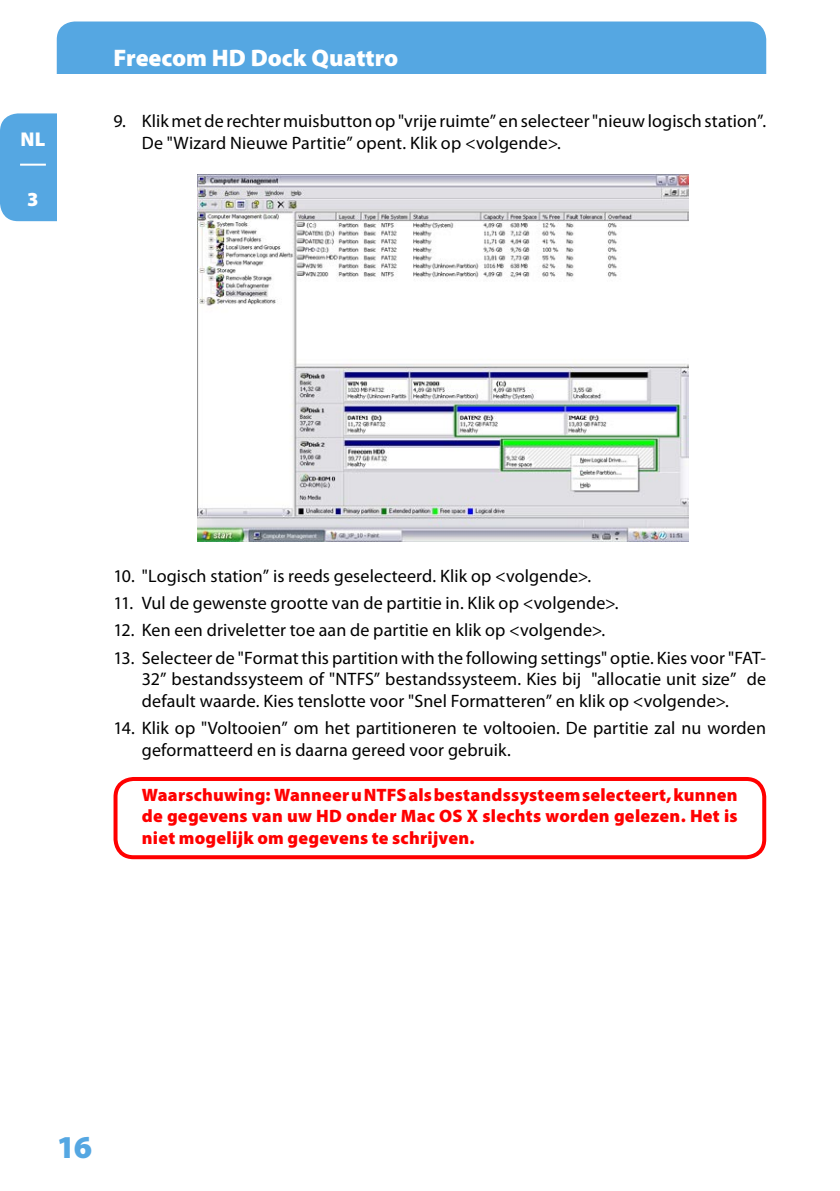
<style>
.page{position:relative;width:840px;height:1191px;background:#fff}
.page>*{position:absolute;margin:0;border:0;box-sizing:border-box;transform-origin:0 0}
.t1{font:900 32px "Myriad Pro";color:#55a7e2}
.t2{font:900 24px "Myriad Pro";color:#fff}
.t3{font:900 20px "Myriad Pro";color:#fff}
.t4{font:18px/21.6px "Myriad Pro";letter-spacing:.005em;color:#000}
.t5{font:900 18px/21.6px "Myriad Pro";letter-spacing:.015em;color:#f00;text-align:justify}
</style>
<div class="page">
<div style="left:57px;top:22px;width:708px;height:52px;background:#55a7e2"></div>
<div style="left:0;top:113px;width:57px;height:108px;background:#55a7e2"></div>
<hr style="left:20px;top:164px;width:26px;height:2px;background:#fff">
<div style="left:113px;top:777px;width:652px;height:82px;border:4px solid #f00;border-radius:18px"></div>
<img style="left:198px;top:174px;width:489px;height:367px">
<p class="t3" style="left:21px;top:126px;width:26px">NL</p>
<p class="t3" style="left:27px;top:186px;width:11px">3</p>
<h2 class="t2" style="left:113px;top:42px;width:286px">Freecom HD Dock Quattro</h2>
<p class="t4" style="left:142px;top:110px;width:625px;text-indent:-28px">9. Klik met de rechter muisbutton op "vrije ruimte” en selecteer "nieuw logisch station”.<br>De "Wizard Nieuwe Partitie” opent. Klik op &lt;volgende&gt;.</p>
<p class="t4" style="left:113px;top:564px;width:479px">10. "Logisch station” is reeds geselecteerd. Klik op &lt;volgende&gt;.</p>
<p class="t4" style="left:113px;top:592px;width:506px">11. Vul de gewenste grootte van de partitie in. Klik op &lt;volgende&gt;.</p>
<p class="t4" style="left:113px;top:619px;width:493px">12. Ken een driveletter toe aan de partitie en klik op &lt;volgende&gt;.</p>
<p class="t4" style="left:142px;top:646px;width:625px;text-align:justify;text-indent:-28px">13. Selecteer de "Format this partition with the following settings" optie. Kies voor "FAT-32” bestandssysteem of "NTFS” bestandssysteem. Kies bij "allocatie unit size” de default waarde. Kies tenslotte voor "Snel Formatteren” en klik op &lt;volgende&gt;.</p>
<p class="t4" style="left:142px;top:717px;width:625px;text-indent:-28px">14. Klik op "Voltooien” om het partitioneren te voltooien. De partitie zal nu worden geformatteerd en is daarna gereed voor gebruik.</p>
<p class="t5" style="left:142px;top:783px;width:597px">Waarschuwing: Wanneer u NTFS als bestandssysteem selecteert, kunnen de gegevens van uw HD onder Mac OS X slechts worden gelezen. Het is niet mogelijk om gegevens te schrijven.</p>
<h1 class="t1" style="left:57px;top:1126px;width:35px">16</h1>
</div>
